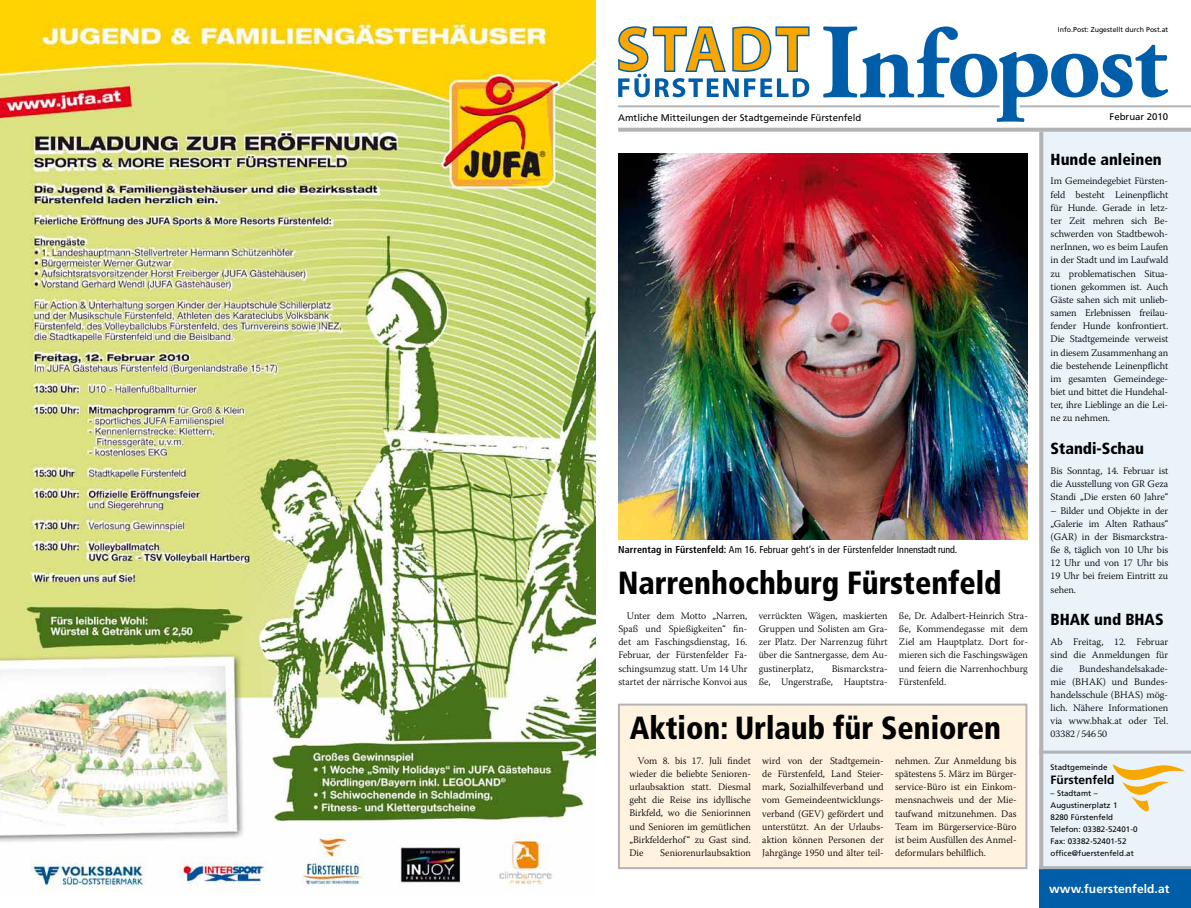
<style>
.page{position:relative;width:1191px;height:908px;background:#fff}
.page>*{position:absolute;margin:0;border:0;box-sizing:border-box;transform-origin:0 0}
.t1{font:900 condensed 32px "Frutiger LT Std";color:#000;scale:.95 1}
.t2{font:900 condensed 16px "Frutiger LT Std";color:#000}
.t3{font:700 12px "Frutiger LT Std";letter-spacing:.005em;color:#fff}
.t4{font:700 12px "Frutiger LT Std";color:#000}
.t5{font:300 10px/13.2px "Warnock Pro";color:#000;text-align:justify}
.t6{font:condensed 10px "Frutiger LT Std";letter-spacing:.01em;color:#000}
.t7{font:9.6px "Frutiger LT Std";color:#000}
.t8{font:8px/12px "Frutiger LT Std";color:#000}
.t9{font:7px "Frutiger LT Std";color:#000}
.s1{font-weight:700}
</style>
<div class="page">
<svg style="left:823px;top:26px;width:345px;height:96px"></svg>
<svg style="left:618px;top:26px;width:191px;height:71px"></svg>
<div style="left:1039px;top:132px;width:152px;height:736px;background:#eaf3fa"></div>
<div style="left:1039px;top:868px;width:152px;height:39px;background:#005ea8"></div>
<hr style="left:618px;top:105px;width:381px;height:2px;background:#b1b3b4">
<svg style="left:1039px;top:132px;width:4px;height:733px;background:#b4b7b8"></svg>
<svg style="left:1112px;top:764px;width:73px;height:47px"></svg>
<hr style="left:1039px;top:865px;width:152px;height:3px;background:#b1b3b4">
<hr style="left:1039px;top:750px;width:152px;height:3px;background:#b1b3b4">
<svg style="left:618px;top:128px;width:573px;height:4px;background:#b6b8b9"></svg>
<hr style="left:1019px;top:105px;width:172px;height:2px;background:#b1b3b4">
<div style="left:618px;top:703px;width:409px;height:165px;background:#fff2df;border:2px solid #b1b3b4"></div>
<img style="left:618px;top:153px;width:410px;height:386px">
<img style="left:0;top:0;width:595px;height:891px">
<p class="t9" style="left:1058px;top:25px;width:112px">Info.Post: Zugestellt durch Post.at</p>
<p class="t7" style="left:618px;top:112px;width:245px">Amtliche Mitteilungen der Stadtgemeinde Fürstenfeld</p>
<p class="t6" style="left:618px;top:543px;width:340px"><span class="s1">Narrentag in Fürstenfeld:</span> Am 16. Februar geht‘s in der Fürstenfelder Innenstadt rund.</p>
<h1 class="t1" style="left:618px;top:563px;width:405px">Narrenhochburg Fürstenfeld</h1>
<p class="t5" style="left:618px;top:608px;width:130px;text-indent:9px">Unter dem Motto „Narren, Spaß und Spießigkeiten“ fin&shy;det am Faschingsdienstag, 16.<br>Februar, der Fürstenfelder Fa&shy;schingsumzug statt. Um 14 Uhr startet der närrische Konvoi aus</p>
<p class="t5" style="left:758px;top:608px;width:130px">verrückten Wägen, maskierten Gruppen und Solisten am Gra&shy;zer Platz. Der Narrenzug führt über die Santnergasse, dem Au&shy;gustinerplatz,</p>
<p class="t5" style="left:758px;top:661px;width:130px;text-align:right">Bismarckstra-<br>ße, Ungerstraße, Hauptstra-</p>
<p class="t5" style="left:899px;top:608px;width:130px">ße, Dr. Adalbert-Heinrich Stra&shy;ße, Kommendegasse mit dem Ziel am Hauptplatz. Dort for&shy;mieren sich die Faschingswägen und feiern die Narrenhochburg Fürstenfeld.</p>
<h1 class="t1" style="left:630px;top:708px;width:392px">Aktion: Urlaub für Senioren</h1>
<p class="t5" style="left:629px;top:753px;width:123px;text-indent:9px">Vom 8. bis 17. Juli findet wieder die beliebte Senioren&shy;urlaubsaktion statt. Diesmal geht die Reise ins idyllische Birkfeld, wo die Seniorinnen und Senioren im gemütlichen „Birkfelderhof“ zu Gast sind.<br>Die</p>
<p class="t5" style="left:762px;top:753px;width:123px">wird von der Stadtgemein&shy;de Fürstenfeld, Land Steier&shy;mark, Sozialhilfeverband und vom Gemeindeentwicklungs&shy;verband (GEV) gefördert und unterstützt. An der Urlaubs&shy;aktion können Personen der Jahrgänge 1950 und älter teil-</p>
<p class="t5" style="left:895px;top:753px;width:123px">nehmen. Zur Anmeldung bis spätestens 5. März im Bürger&shy;service-Büro ist ein Einkom&shy;mensnachweis und der Mie&shy;taufwand mitzunehmen. Das Team im Bürgerservice-Büro ist beim Ausfüllen des Anmel&shy;deformulars behilflich.</p>
<p class="t5" style="left:660px;top:845px;width:92px">Seniorenurlaubsaktion</p>
<p class="t7" style="left:1109px;top:111px;width:60px">Februar 2010</p>
<h2 class="t2" style="left:1050px;top:149px;width:113px">Hunde anleinen</h2>
<p class="t5" style="left:1050px;top:174px;width:119px">Im Gemeindegebiet Fürsten&shy;feld besteht Leinenpflicht für Hunde. Gerade in letz&shy;ter Zeit mehren sich Be&shy;schwerden von Stadtbewoh&shy;nerInnen, wo es beim Laufen in der Stadt und im Laufwald zu problematischen Situa&shy;tionen gekommen ist. Auch Gäste sahen sich mit unlieb&shy;samen Erlebnissen freilau&shy;fender Hunde konfrontiert.<br>Die Stadtgemeinde verweist in diesem Zusammenhang an die bestehende Leinenpflicht im gesamten Gemeindege&shy;biet und bittet die Hundehal&shy;ter, ihre Lieblinge an die Lei&shy;ne zu nehmen.</p>
<h2 class="t2" style="left:1050px;top:438px;width:95px">Standi-Schau</h2>
<p class="t5" style="left:1050px;top:464px;width:119px">Bis Sonntag, 14. Februar ist die Ausstellung von GR Geza Standi „Die ersten 60 Jahre“</p>
<p class="t5" style="left:1050px;top:503px;width:119px">– Bilder und Objekte in der „Galerie im Alten Rathaus“ (GAR) in der Bismarckstra&shy;ße 8, täglich von 10 Uhr bis 12 Uhr und von 17 Uhr bis 19 Uhr bei freiem Eintritt zu sehen.</p>
<h2 class="t2" style="left:1050px;top:610px;width:114px">BHAK und BHAS</h2>
<p class="t5" style="left:1050px;top:635px;width:119px">Ab Freitag, 12. Februar sind die Anmeldungen für die</p>
<p class="t5" style="left:1050px;top:661px;width:119px;text-indent:29px">Bundeshandelsakade&shy;mie (BHAK) und Bundes&shy;handelsschule (BHAS) mög&shy;lich. Nähere Informationen via www.bhak.at oder Tel.<br>03382 / 546 50</p>
<p class="t8" style="left:1050px;top:760px;width:58px">Stadtgemeinde</p>
<p class="t4" style="left:1050px;top:772px;width:66px">Fürstenfeld</p>
<p class="t8" style="left:1050px;top:786px;width:88px">– Stadtamt –<br>Augustinerplatz 1<br>8280 Fürstenfeld<br>Telefon: 03382-52401-0<br>Fax: 03382-52401-52 office@fuerstenfeld.at</p>
<p class="t3" style="left:1049px;top:881px;width:122px">www.fuerstenfeld.at</p>
</div>
